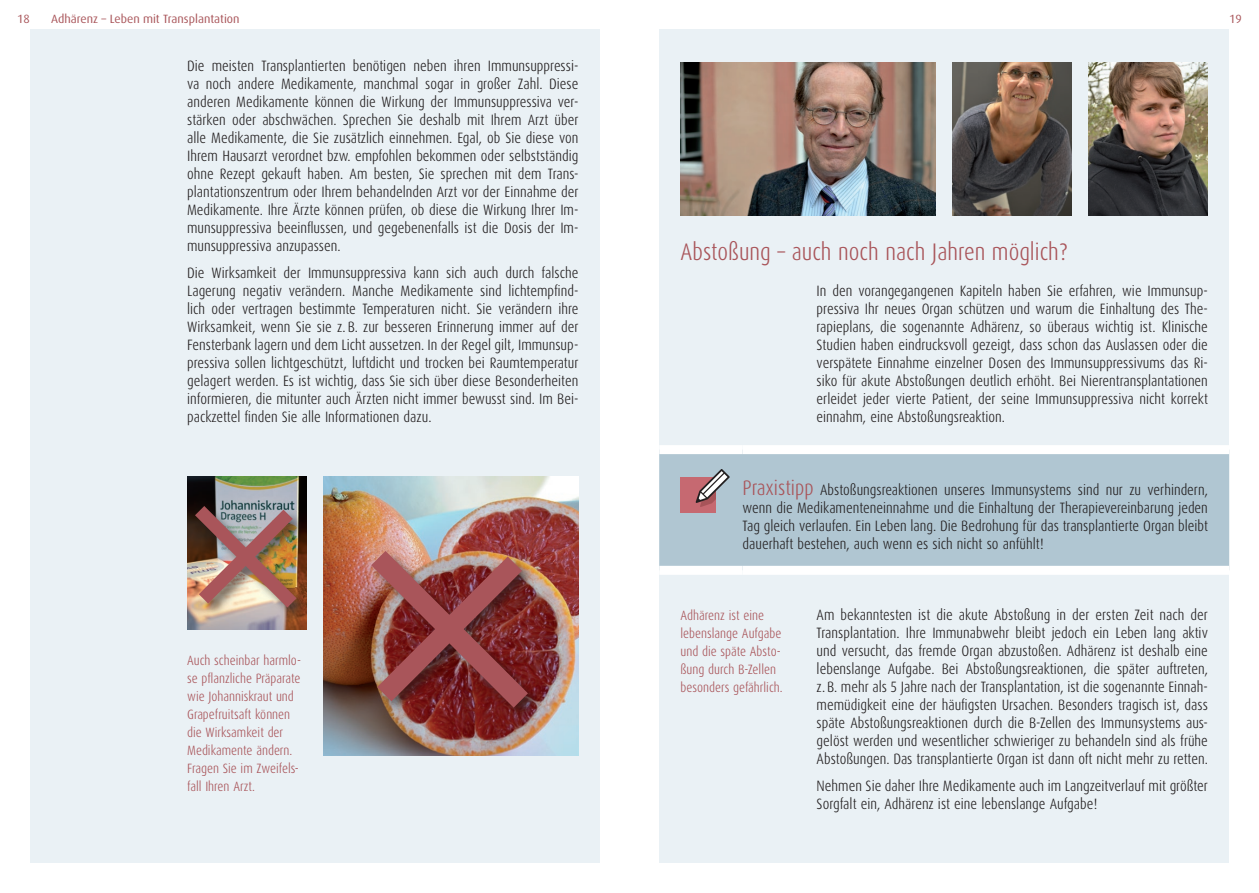
<style>
.page{position:relative;width:1259px;height:893px;background:#fff}
.page>*{position:absolute;margin:0;border:0;box-sizing:border-box;transform-origin:0 0}
.t1{font:300 24px "Dax Condensed";color:#a9555a}
.t2{font:300 15px/18px "Dax Condensed";color:#231f20;text-align:justify}
.t3{font:300 13.5px/18px "Dax Condensed";color:#a9555a}
.t4{font:12px "Dax";color:#a9555a}
.s1{font-size:21px;color:#a9555a}
</style>
<div class="page">
<div style="left:659px;top:30px;width:570px;height:833px;background:#eaf1f5"></div>
<div style="left:30px;top:30px;width:570px;height:833px;background:#eaf1f5"></div>
<div style="left:659px;top:454px;width:570px;height:112px;background:#b0c6d2"></div>
<div style="left:659px;top:445px;width:83px;height:9px;background:#fff"></div>
<div style="left:659px;top:566px;width:83px;height:9px;background:#fff"></div>
<div style="left:742px;top:445px;width:487px;height:9px;background:#fff"></div>
<div style="left:742px;top:566px;width:487px;height:9px;background:#fff"></div>
<div style="left:680px;top:478px;width:36px;height:35px;background:#c66971"></div>
<svg style="left:695px;top:469px;width:34px;height:38px"></svg>
<img style="left:187px;top:476px;width:119px;height:153px">
<img style="left:323px;top:476px;width:255px;height:279px">
<img style="left:680px;top:62px;width:255px;height:153px">
<img style="left:952px;top:62px;width:119px;height:153px">
<img style="left:1089px;top:62px;width:119px;height:153px">
<div style="left:370px;top:550px;width:171px;height:171px;background:#231f20;opacity:.55"></div>
<img style="left:371px;top:551px;width:157px;height:157px">
<div style="left:194px;top:505px;width:116px;height:116px;background:#231f20;opacity:.55"></div>
<img style="left:195px;top:506px;width:102px;height:102px">
<p class="t4" style="left:17px;top:13px;width:14px">18</p>
<p class="t4" style="left:51px;top:13px;width:190px">Adhärenz – Leben mit Transplantation</p>
<p class="t4" style="left:1229px;top:13px;width:14px">19</p>
<p class="t2" style="left:187px;top:57px;width:393px">Die meisten Transplantierten benötigen neben ihren Immunsuppressi&shy;va noch andere Medikamente, manchmal sogar in großer Zahl. Diese anderen Medikamente können die Wirkung der Immunsuppressiva ver&shy;stärken oder abschwächen. Sprechen Sie deshalb mit Ihrem Arzt über alle Medikamente, die Sie zusätzlich einnehmen. Egal, ob Sie diese von Ihrem Hausarzt verordnet bzw. empfohlen bekommen oder selbstständig ohne Rezept gekauft haben. Am besten, Sie sprechen mit dem Trans&shy;plantationszentrum oder Ihrem behandelnden Arzt vor der Einnahme der Medikamente. Ihre Ärzte können prüfen, ob diese die Wirkung Ihrer Im&shy;munsuppressiva beeinflussen, und gegebenenfalls ist die Dosis der Im&shy;munsuppressiva anzupassen.</p>
<p class="t2" style="left:187px;top:264px;width:393px">Die Wirksamkeit der Immunsuppressiva kann sich auch durch falsche Lagerung negativ verändern. Manche Medikamente sind lichtempfind&shy;lich oder vertragen bestimmte Temperaturen nicht. Sie verändern ihre Wirksamkeit, wenn Sie sie z. B. zur besseren Erinnerung immer auf der Fensterbank lagern und dem Licht aussetzen. In der Regel gilt, Immunsup&shy;pressiva sollen lichtgeschützt, luftdicht und trocken bei Raumtemperatur gelagert werden. Es ist wichtig, dass Sie sich über diese Besonderheiten informieren, die mitunter auch Ärzten nicht immer bewusst sind. Im Bei&shy;packzettel finden Sie alle Informationen dazu.</p>
<h1 class="t1" style="left:680px;top:239px;width:389px">Abstoßung – auch noch nach Jahren möglich?</h1>
<p class="t2" style="left:816px;top:282px;width:393px">In den vorangegangenen Kapiteln haben Sie erfahren, wie Immunsup&shy;pressiva Ihr neues Organ schützen und warum die Einhaltung des The&shy;rapieplans, die sogenannte Adhärenz, so überaus wichtig ist. Klinische Studien haben eindrucksvoll gezeigt, dass schon das Auslassen oder die verspätete Einnahme einzelner Dosen des Immunsuppressivums das Ri&shy;siko für akute Abstoßungen deutlich erhöht. Bei Nierentransplantationen erleidet jeder vierte Patient, der seine Immunsuppressiva nicht korrekt einnahm, eine Abstoßungsreaktion.</p>
<p class="t3" style="left:187px;top:652px;width:115px">Auch scheinbar harmlo&shy;se pflanzliche Präparate wie Johanniskraut und<br>Grapefruitsaft können die Wirksamkeit der<br>Medikamente ändern.<br>Fragen Sie im Zweifels&shy;fall Ihren Arzt.</p>
<p class="t2" style="left:742px;top:481px;width:467px"><span class="s1">Praxistipp</span> Abstoßungsreaktionen unseres Immunsystems sind nur zu verhindern, wenn die Medikamenteneinnahme und die Einhaltung der Therapievereinbarung jeden Tag gleich verlaufen. Ein Leben lang. Die Bedrohung für das transplantierte Organ bleibt dauerhaft bestehen, auch wenn es sich nicht so anfühlt!</p>
<p class="t3" style="left:680px;top:607px;width:104px">Adhärenz ist eine lebenslange Aufgabe und die späte Absto&shy;ßung durch B-Zellen besonders gefährlich.</p>
<p class="t2" style="left:816px;top:606px;width:393px">Am bekanntesten ist die akute Abstoßung in der ersten Zeit nach der Transplantation. Ihre Immunabwehr bleibt jedoch ein Leben lang aktiv und versucht, das fremde Organ abzustoßen. Adhärenz ist deshalb eine lebenslange Aufgabe. Bei Abstoßungsreaktionen, die später auftreten, z. B. mehr als 5 Jahre nach der Transplantation, ist die sogenannte Einnah&shy;memüdigkeit eine der häufigsten Ursachen. Besonders tragisch ist, dass späte Abstoßungsreaktionen durch die B-Zellen des Immunsystems aus&shy;gelöst werden und wesentlicher schwieriger zu behandeln sind als frühe Abstoßungen. Das transplantierte Organ ist dann oft nicht mehr zu retten.</p>
<p class="t2" style="left:816px;top:777px;width:393px">Nehmen Sie daher Ihre Medikamente auch im Langzeitverlauf mit größter<br>Sorgfalt ein, Adhärenz ist eine lebenslange Aufgabe!</p>
</div>
